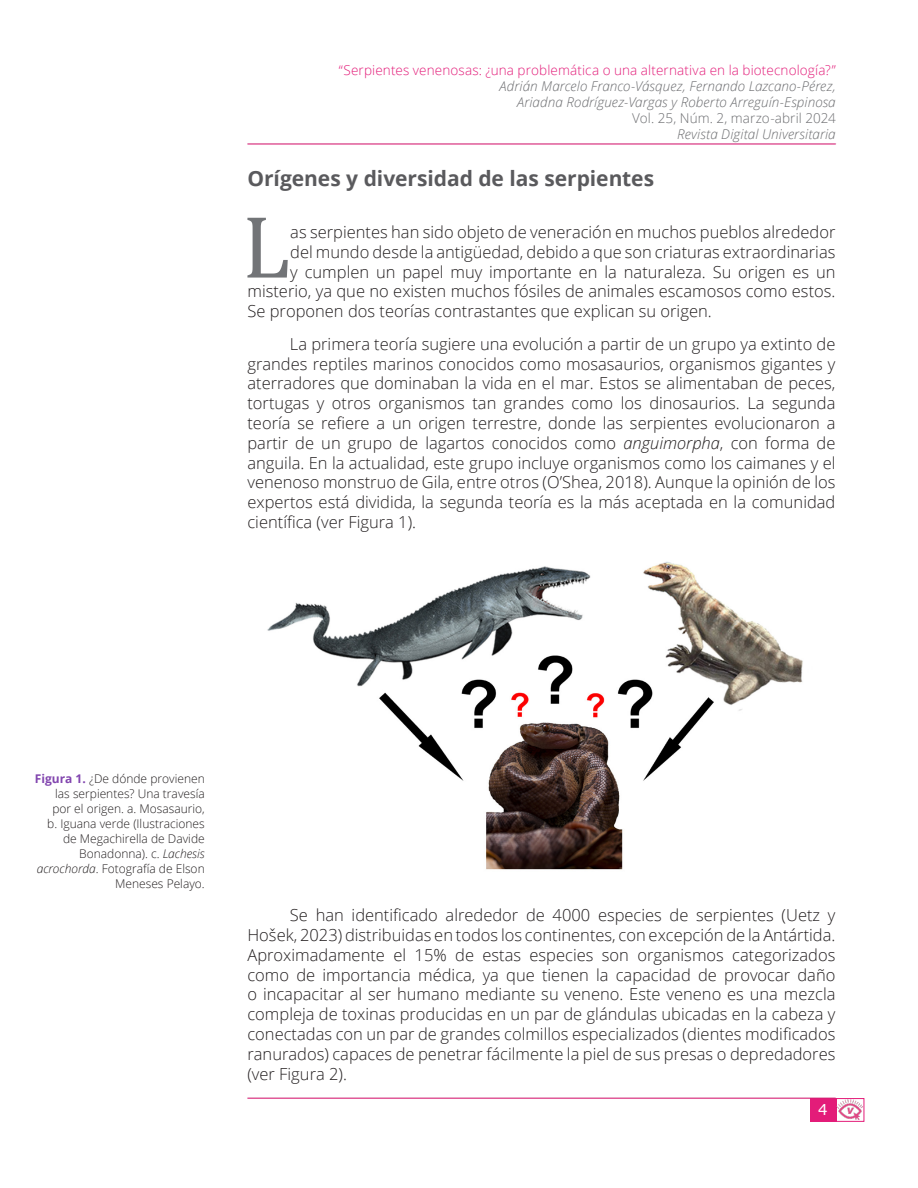
<style>
.page{position:relative;width:918px;height:1188px;background:#fff}
.page>*{position:absolute;margin:0;border:0;box-sizing:border-box;transform-origin:0 0}
.texto_capitular{font:89.7px "Cambria";color:#727477}
.subtitulo-1{font:700 21px "Open Sans";color:#5a5a5d}
.texto_sangria{font:300 16.5px/19.8px "Open Sans";color:#231f20;text-align:justify}
.texto_capitular-2{font:300 16.5px "Open Sans";color:#231f20}
.t1{font:15px "Verdana";color:#fff}
.t2{font:italic 300 13.5px/16.2px "Open Sans";letter-spacing:.005em;color:#6c6d70;text-align:right}
.t3{font:300 13.5px "Open Sans";letter-spacing:.01em;color:#e31c79}
.t4{font:300 13.5px "Open Sans";letter-spacing:.01em;color:#6c6d70}
.imagen{font:300 12px/15px "Open Sans";color:#231f20;text-align:right}
.s1{font-style:italic}
.s2{font-weight:700;color:#8246af}
</style>
<div class="page">
<div style="left:810px;top:1098px;width:26px;height:24px;background:#e31c79"></div>
<hr style="left:247px;top:1097px;width:589px;height:2px;background:#eaacc9">
<hr style="left:247px;top:1098px;width:589px;height:1px;background:#e31c79">
<div style="left:836px;top:1098px;width:28px;height:24px;border:1px solid #e31c79"></div>
<img style="left:837px;top:1099px;width:26px;height:20px">
<hr style="left:247px;top:143px;width:589px;height:2px;background:#e37ead">
<hr style="left:247px;top:144px;width:589px;height:1px;background:#e31c79">
<img style="left:267px;top:561px;width:536px;height:309px">
<p class="t3" style="left:339px;top:60px;width:499px">“Serpientes venenosas: ¿una problemática o una alternativa en la biotecnología?”</p>
<p class="t2" style="left:500px;top:77px;width:338px">Adrián Marcelo Franco-Vásquez, Fernando Lazcano-Pérez,<br>Ariadna Rodríguez-Vargas y Roberto Arreguín-Espinosa</p>
<p class="t4" style="left:632px;top:109px;width:205px">Vol. 25, Núm. 2, marzo-abril 2024</p>
<p class="t2" style="left:677px;top:126px;width:160px">Revista Digital Universitaria</p>
<p class="subtitulo-1" style="left:247px;top:164px;width:408px">Orígenes y diversidad de las serpientes</p>
<p class="texto_capitular" style="left:242px;top:194px;width:50px">L</p>
<p class="texto_capitular-2" style="left:290px;top:221px;width:547px">as serpientes han sido objeto de veneración en muchos pueblos alrededor</p>
<p class="texto_capitular-2" style="left:290px;top:240px;width:547px">del mundo desde la antigüedad, debido a que son criaturas extraordinarias</p>
<p class="texto_capitular-2" style="left:290px;top:260px;width:547px">y cumplen un papel muy importante en la naturaleza. Su origen es un</p>
<p class="texto_capitular-2" style="left:247px;top:280px;width:590px">misterio, ya que no existen muchos fósiles de animales escamosos como estos.</p>
<p class="texto_capitular-2" style="left:247px;top:300px;width:466px">Se proponen dos teorías contrastantes que explican su origen.</p>
<p class="texto_sangria" style="left:247px;top:333px;width:590px;text-indent:43px">La primera teoría sugiere una evolución a partir de un grupo ya extinto de grandes reptiles marinos conocidos como mosasaurios, organismos gigantes y aterradores que dominaban la vida en el mar. Estos se alimentaban de peces, tortugas y otros organismos tan grandes como los dinosaurios. La segunda teoría se refiere a un origen terrestre, donde las serpientes evolucionaron a partir de un grupo de lagartos conocidos como <span class="s1">anguimorpha</span>, con forma de anguila. En la actualidad, este grupo incluye organismos como los caimanes y el venenoso monstruo de Gila, entre otros (O’Shea, 2018). Aunque la opinión de los expertos está dividida, la segunda teoría es la más aceptada en la comunidad científica (ver Figura 1).</p>
<p class="imagen" style="left:35px;top:771px;width:171px"><span class="s2">Figura 1.</span> ¿De dónde provienen las serpientes? Una travesía por el origen. a. Mosasaurio,<br>b. Iguana verde (Ilustraciones de Megachirella de Davide<br>Bonadonna). c. <span class="s1">Lachesis acrochorda</span>. Fotografía de Elson<br>Meneses Pelayo.</p>
<p class="texto_sangria" style="left:247px;top:905px;width:590px;text-indent:43px">Se han identificado alrededor de 4000 especies de serpientes (Uetz y Hošek, 2023) distribuidas en todos los continentes, con excepción de la Antártida.<br>Aproximadamente el 15% de estas especies son organismos categorizados como de importancia médica, ya que tienen la capacidad de provocar daño o incapacitar al ser humano mediante su veneno. Este veneno es una mezcla compleja de toxinas producidas en un par de glándulas ubicadas en la cabeza y conectadas con un par de grandes colmillos especializados (dientes modificados ranurados) capaces de penetrar fácilmente la piel de sus presas o depredadores (ver Figura 2).</p>
<p class="t1" style="left:818px;top:1097px;width:38px">4 4</p>
</div>
